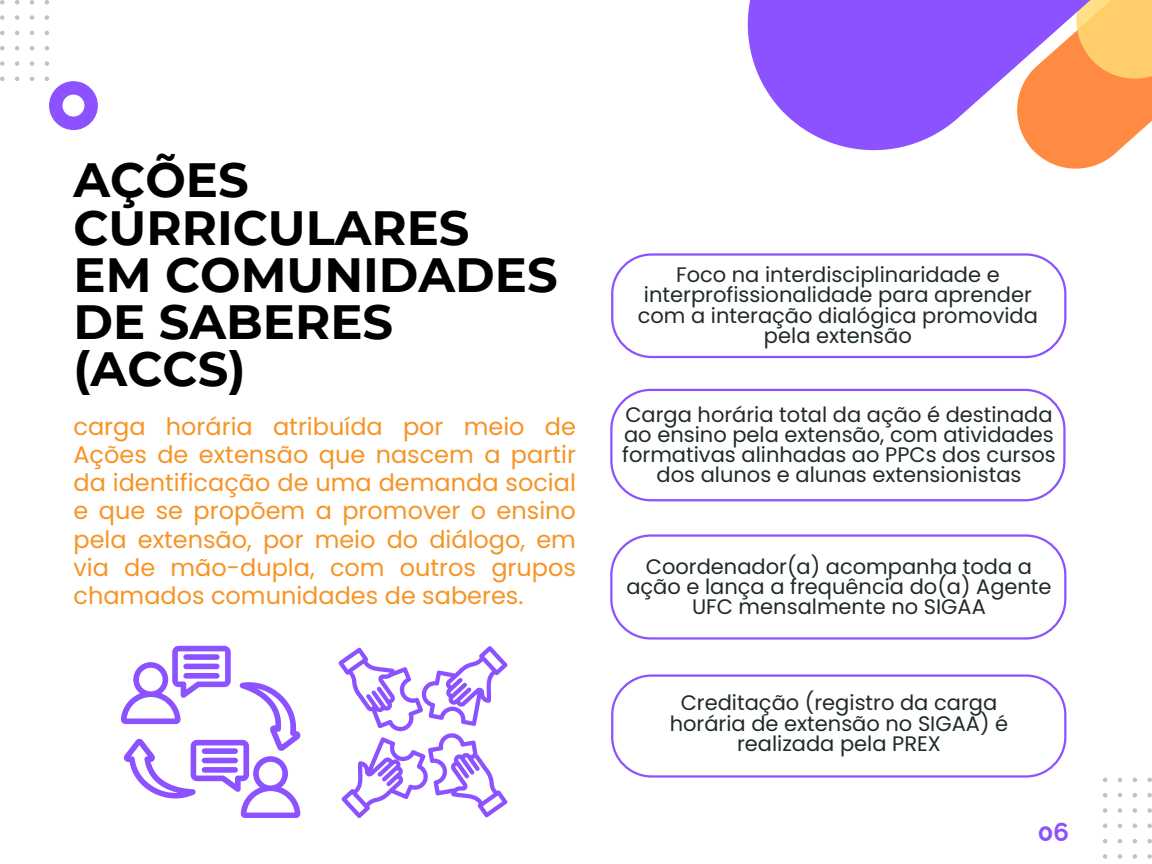
<style>
.page{position:relative;width:1152px;height:864px;background:#fff}
.page>*{position:absolute;margin:0;border:0;box-sizing:border-box;transform-origin:0 0}
.t1{font:700 48px/47.2px "Montserrat";color:#000}
.t2{font:700 25.5px "Raleway";color:#8c52ff}
.t3{font:24px/28.2px "Poppins";color:#f69426;text-align:justify}
.t4{font:21px/20.2px "Poppins";color:#202a2b;text-align:center}
</style>
<div class="page">
<svg style="left:610px;top:389px;width:456px;height:112px"></svg>
<svg style="left:610px;top:534px;width:456px;height:105px"></svg>
<svg style="left:611px;top:674px;width:455px;height:104px"></svg>
<svg style="left:869px;top:150px;width:250px;height:19px"></svg>
<svg style="left:748px;top:0;width:404px;height:150px;fill:#8c52ff"></svg>
<svg style="left:1147px;top:778px;width:5px;height:4px"></svg>
<svg style="left:1147px;top:793px;width:5px;height:4px"></svg>
<svg style="left:1147px;top:808px;width:5px;height:5px"></svg>
<svg style="left:1147px;top:824px;width:5px;height:4px"></svg>
<svg style="left:1147px;top:839px;width:5px;height:4px"></svg>
<svg style="left:1147px;top:854px;width:5px;height:5px"></svg>
<svg style="left:1133px;top:778px;width:4px;height:4px"></svg>
<svg style="left:1133px;top:793px;width:4px;height:4px"></svg>
<svg style="left:1133px;top:808px;width:4px;height:5px"></svg>
<svg style="left:1133px;top:824px;width:4px;height:4px"></svg>
<svg style="left:1133px;top:839px;width:4px;height:4px"></svg>
<svg style="left:1133px;top:854px;width:4px;height:5px"></svg>
<svg style="left:1118px;top:778px;width:4px;height:4px"></svg>
<svg style="left:1118px;top:793px;width:4px;height:4px"></svg>
<svg style="left:1118px;top:808px;width:4px;height:5px"></svg>
<svg style="left:1118px;top:824px;width:4px;height:4px"></svg>
<svg style="left:1118px;top:839px;width:4px;height:4px"></svg>
<svg style="left:1118px;top:854px;width:4px;height:5px"></svg>
<svg style="left:1103px;top:778px;width:4px;height:4px"></svg>
<svg style="left:1103px;top:793px;width:4px;height:4px"></svg>
<svg style="left:1103px;top:808px;width:4px;height:5px"></svg>
<svg style="left:1103px;top:824px;width:4px;height:4px"></svg>
<svg style="left:1103px;top:839px;width:4px;height:4px"></svg>
<svg style="left:1103px;top:854px;width:4px;height:5px"></svg>
<svg style="left:45px;top:0;width:4px;height:5px"></svg>
<svg style="left:45px;top:15px;width:4px;height:5px"></svg>
<svg style="left:45px;top:31px;width:4px;height:4px"></svg>
<svg style="left:45px;top:46px;width:4px;height:5px"></svg>
<svg style="left:45px;top:61px;width:4px;height:5px"></svg>
<svg style="left:45px;top:77px;width:53px;height:53px"></svg>
<svg style="left:30px;top:0;width:4px;height:5px"></svg>
<svg style="left:30px;top:15px;width:4px;height:5px"></svg>
<svg style="left:30px;top:31px;width:4px;height:4px"></svg>
<svg style="left:30px;top:46px;width:4px;height:5px"></svg>
<svg style="left:30px;top:61px;width:4px;height:5px"></svg>
<svg style="left:30px;top:77px;width:4px;height:4px"></svg>
<svg style="left:15px;top:0;width:4px;height:5px"></svg>
<svg style="left:15px;top:15px;width:4px;height:5px"></svg>
<svg style="left:15px;top:31px;width:4px;height:4px"></svg>
<svg style="left:15px;top:46px;width:4px;height:5px"></svg>
<svg style="left:15px;top:61px;width:4px;height:5px"></svg>
<svg style="left:15px;top:77px;width:4px;height:4px"></svg>
<svg style="left:0;top:0;width:5px;height:5px"></svg>
<svg style="left:0;top:15px;width:5px;height:5px"></svg>
<svg style="left:0;top:31px;width:5px;height:4px"></svg>
<svg style="left:0;top:46px;width:5px;height:5px"></svg>
<svg style="left:0;top:61px;width:5px;height:5px"></svg>
<svg style="left:0;top:77px;width:5px;height:4px"></svg>
<svg style="left:611px;top:253px;width:455px;height:105px"></svg>
<svg style="left:121px;top:646px;width:180px;height:172px"></svg>
<svg style="left:338px;top:646px;width:169px;height:172px"></svg>
<h1 class="t1" style="left:73px;top:157px;width:486px">AÇÕES<br>CURRICULARES<br>EM COMUNIDADES<br>DE SABERES (ACCS)</h1>
<h2 class="t3" style="left:73px;top:413px;width:504px">carga horária atribuída por meio de Ações de extensão que nascem a partir da identificação de uma demanda social e que se propõem a promover o ensino pela extensão, por meio do diálogo, em via de mão-dupla, com outros grupos chamados comunidades de saberes.</h2>
<p class="t4" style="left:638px;top:265px;width:402px">Foco na interdisciplinaridade e interprofissionalidade para aprender com a interação dialógica promovida pela extensão</p>
<p class="t4" style="left:622px;top:404px;width:435px">Carga horária total da ação é destinada ao ensino pela extensão, com atividades formativas alinhadas ao PPCs dos cursos dos alunos e alunas extensionistas</p>
<p class="t4" style="left:626px;top:556px;width:427px">Coordenador(a) acompanha toda a ação e lança a frequência do(a) Agente<br>UFC mensalmente no SIGAA</p>
<p class="t4" style="left:670px;top:693px;width:340px">Creditação (registro da carga horária de extensão no SIGAA) é realizada pela PREX</p>
<p class="t2" style="left:1038px;top:817px;width:33px">06</p>
</div>
